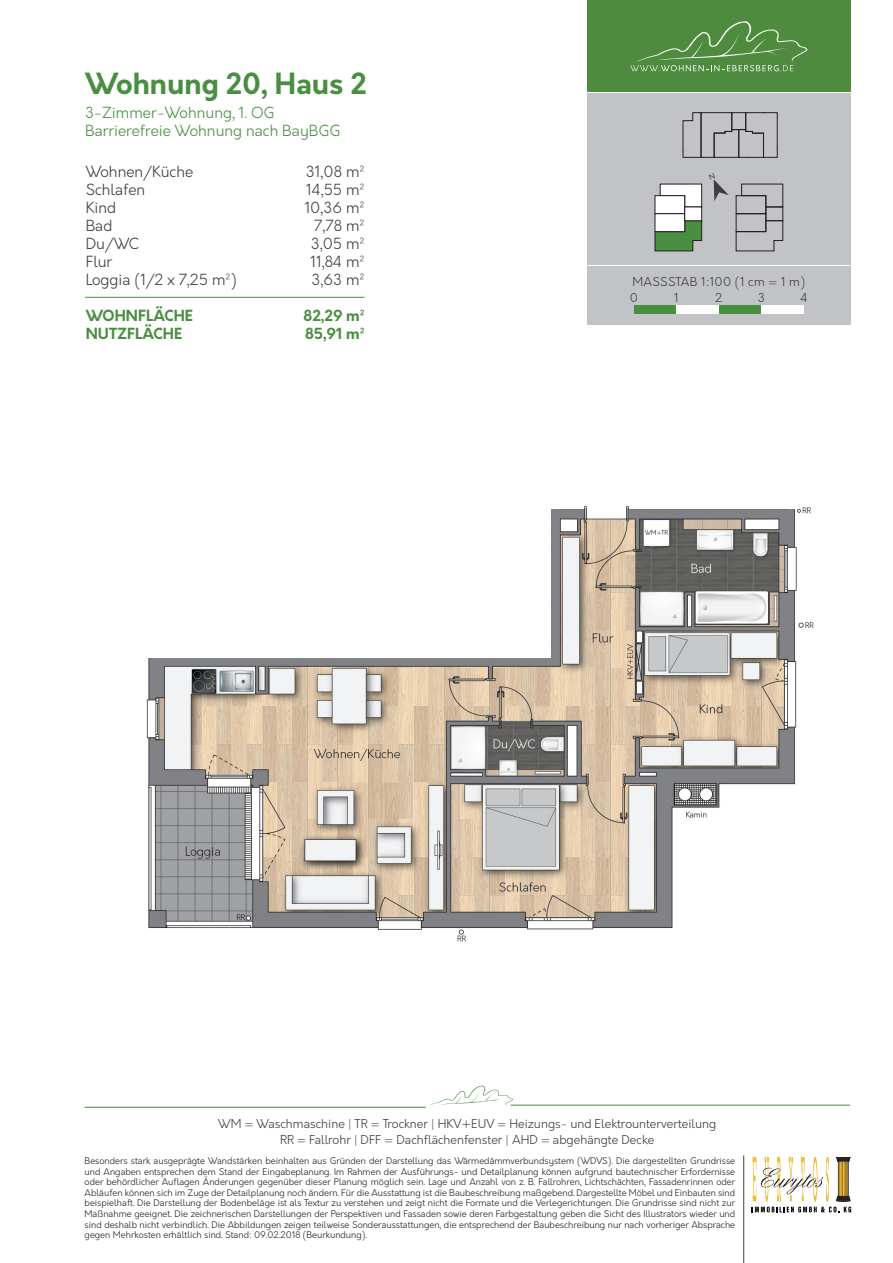
<style>
.page{position:relative;width:893px;height:1263px;background:#fff}
.page>*{position:absolute;margin:0;border:0;box-sizing:border-box;transform-origin:0 0}
.t1{font:700 28.5px "Orkney";color:#4a8e41}
.t2{font:300 15px "Orkney";color:#3e3e3f}
.t3{font:300 15px/18px "Orkney";color:#4a8e41}
.t4{font:700 15px "Orkney";color:#4a8e41}
.t5{font:300 12px/16.5px "Orkney";color:#3e3e3f;text-align:center}
.t6{font:300 12px/16px "Orkney";letter-spacing:.025em;color:#3e3e3f}
.t7{font:300 9px/10.5px "Orkney";color:#231f20;text-align:justify}
</style>
<div class="page">
<svg style="left:429px;top:1085px;width:84px;height:21px"></svg>
<hr style="left:85px;top:1107px;width:341px;height:1px;background:#4a8e41">
<hr style="left:511px;top:1105px;width:339px;height:1px;background:#4a8e41">
<div style="left:587px;top:0;width:263px;height:92px;background:#4e8b3f"></div>
<svg style="left:630px;top:21px;width:177px;height:50px"></svg>
<svg style="left:752px;top:1158px;width:99px;height:54px"></svg>
<hr style="left:743px;top:1155px;width:1px;height:108px;background:#3e3e3f">
<img style="left:146px;top:506px;width:668px;height:436px">
<div style="left:132px;top:492px;width:419px;height:165px;background:#fff"></div>
<div style="left:547px;top:502px;width:36px;height:7px;background:#fff"></div>
<div style="left:629px;top:502px;width:169px;height:7px;background:#fff"></div>
<div style="left:596px;top:499px;width:22px;height:14px;background:#fff"></div>
<hr style="left:85px;top:297px;width:279px;height:1px;background:#4a8e41">
<div style="left:587px;top:266px;width:263px;height:59px;background:#c2c3c6"></div>
<div style="left:634px;top:305px;width:42px;height:8px;background:#4a8e41"></div>
<div style="left:676px;top:305px;width:43px;height:8px;background:#fff"></div>
<div style="left:719px;top:305px;width:42px;height:8px;background:#4a8e41"></div>
<div style="left:761px;top:305px;width:43px;height:8px;background:#fff"></div>
<div style="left:587px;top:94px;width:263px;height:171px;background:#c2c3c6"></div>
<svg style="left:654px;top:183px;width:49px;height:69px;background:#acbfa9"></svg>
<div style="left:685px;top:207px;width:17px;height:14px;background:#fff"></div>
<div style="left:684px;top:206px;width:18px;height:15px;border:1px solid #231f20"></div>
<svg style="left:735px;top:183px;width:49px;height:69px"></svg>
<div style="left:765px;top:206px;width:18px;height:15px;border:1px solid #231f20"></div>
<svg style="left:682px;top:112px;width:96px;height:46px"></svg>
<div style="left:731px;top:112px;width:15px;height:18px;border:1px solid #231f20"></div>
<svg style="left:713px;top:179px;width:16px;height:22px"></svg>
<h1 class="t1" style="left:85px;top:64px;width:283px">Wohnung 20, Haus 2</h1>
<h2 class="t3" style="left:85px;top:103px;width:257px">3-Zimmer-Wohnung, 1. OG<br>Barrierefreie Wohnung nach BayBGG</h2>
<h2 class="t2" style="left:86px;top:162px;width:109px">Wohnen/Küche</h2>
<h2 class="t2" style="left:306px;top:162px;width:60px">31,08 m²</h2>
<h2 class="t2" style="left:86px;top:180px;width:61px">Schlafen</h2>
<h2 class="t2" style="left:306px;top:180px;width:60px">14,55 m²</h2>
<h2 class="t2" style="left:86px;top:198px;width:32px">Kind</h2>
<h2 class="t2" style="left:305px;top:198px;width:62px">10,36 m²</h2>
<h2 class="t2" style="left:86px;top:216px;width:28px">Bad</h2>
<h2 class="t2" style="left:314px;top:216px;width:52px">7,78 m²</h2>
<h2 class="t2" style="left:86px;top:234px;width:55px">Du/WC</h2>
<h2 class="t2" style="left:311px;top:234px;width:55px">3,05 m²</h2>
<h2 class="t2" style="left:86px;top:252px;width:28px">Flur</h2>
<h2 class="t2" style="left:311px;top:252px;width:56px">11,84 m²</h2>
<h2 class="t2" style="left:86px;top:270px;width:152px">Loggia (1/2 x 7,25 m²)</h2>
<h2 class="t2" style="left:312px;top:270px;width:55px">3,63 m²</h2>
<h2 class="t4" style="left:86px;top:305px;width:109px">WOHNFLÄCHE</h2>
<h2 class="t4" style="left:304px;top:305px;width:63px">82,29 m²</h2>
<h2 class="t4" style="left:86px;top:323px;width:98px">NUTZFLÄCHE</h2>
<h2 class="t4" style="left:305px;top:323px;width:61px">85,91 m²</h2>
<h3 class="t6" style="left:630px;top:274px;width:177px">MASSSTAB 1:100 (1 cm = 1 m)<br>0</h3>
<h3 class="t5" style="left:674px;top:290px;width:6px">1</h3>
<h3 class="t5" style="left:715px;top:290px;width:9px">2</h3>
<h3 class="t5" style="left:758px;top:290px;width:9px">3</h3>
<h3 class="t5" style="left:800px;top:290px;width:9px">4</h3>
<h3 class="t5" style="left:218px;top:1115px;width:499px">WM = Waschmaschine | TR = Trockner | HKV+EUV = Heizungs- und Elektrounterverteilung<br>RR = Fallrohr | DFF = Dachflächenfenster | AHD = abgehängte Decke</h3>
<p class="t7" style="left:85px;top:1156px;width:652px">Besonders stark ausgeprägte Wandstärken beinhalten aus Gründen der Darstellung das Wärmedämmverbundsystem (WDVS). Die dargestellten Grundrisse und Angaben entsprechen dem Stand der Eingabeplanung. Im Rahmen der Ausführungs- und Detailplanung können aufgrund bautechnischer Erfordernisse oder behördlicher Auflagen Änderungen gegenüber dieser Planung möglich sein. Lage und Anzahl von z. B. Fallrohren, Lichtschächten, Fassadenrinnen oder Abläufen können sich im Zuge der Detailplanung noch ändern. Für die Ausstattung ist die Baubeschreibung maßgebend. Dargestellte Möbel und Einbauten sind beispielhaft. Die Darstellung der Bodenbeläge ist als Textur zu verstehen und zeigt nicht die Formate und die Verlegerichtungen. Die Grundrisse sind nicht zur Maßnahme geeignet. Die zeichnerischen Darstellungen der Perspektiven und Fassaden sowie deren Farbgestaltung geben die Sicht des Illustrators wieder und sind deshalb nicht verbindlich. Die Abbildungen zeigen teilweise Sonderausstattungen, die entsprechend der Baubeschreibung nur nach vorheriger Absprache gegen Mehrkosten erhältlich sind. Stand: 09.02.2018 (Beurkundung).</p>
</div>
